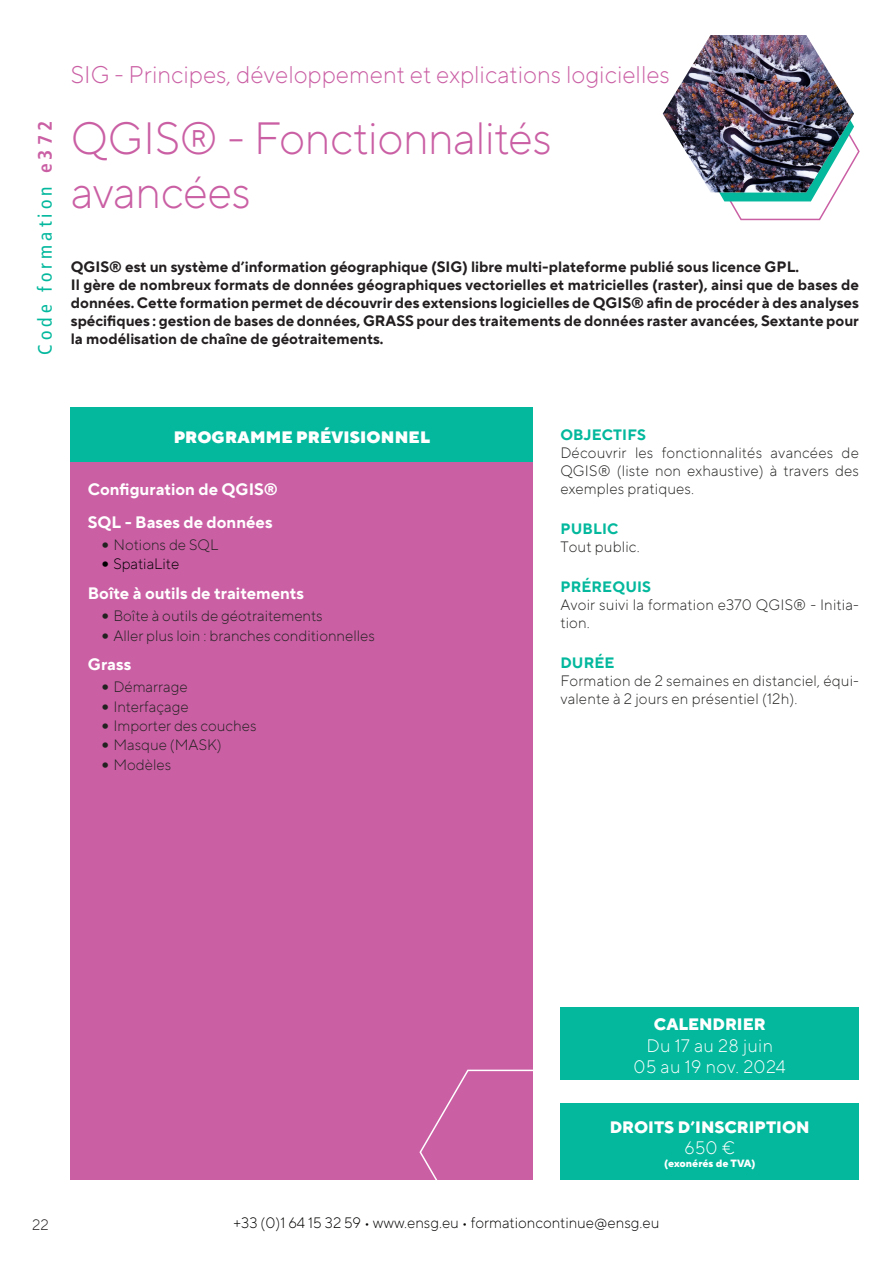
<style>
.page{position:relative;width:893px;height:1263px;background:#fff}
.page>*{position:absolute;margin:0;border:0;box-sizing:border-box;transform-origin:0 0}
.Titre_formation_300{font:300 45px/54px "TT Norms Pro";letter-spacing:-.015em;color:#ca5fa4}
.Rubrique_SIG_Projet{font:300 24px "TT Norms Pro";color:#ca5fa4}
.Code_formation{font:condensed 19.5px "Frutiger LT Std";letter-spacing:.21em;color:#03b89d}
.Dates_Prix{font:300 18px/21.6px "TT Norms Pro";letter-spacing:.02em;color:#fff;text-align:center}
.Programme_Titre_Intérieur{font:700 16.5px "TT Norms Pro";color:#fff}
.Calendrier_Droits_Titre{font:800 16.5px "TT Norms Pro";color:#fff}
.Programme_prévisionnel_TITRE{font:900 16.5px "TT Norms Pro";letter-spacing:.01em;color:#fff}
.Chapo{font:700 15px/18px "TT Norms Pro";color:#231f20;text-align:justify}
.Droite_texte{font:300 15px/18px "TT Norms Pro";letter-spacing:.01em;color:#222221}
.t1{font:300 15px "TT Norms Pro";color:#040503}
.Droite_Titre{font:700 15px "TT Norms Pro";letter-spacing:.01em;color:#03b89d}
.t2{font:300 15px "TT Norms Pro";color:#000001}
.t3{font:300 15px "TT Norms Pro";color:#231f20}
.t4{font:800 10.5px "TT Norms Pro";color:#fff}
.s1{font-weight:700;color:#ca5fa4}
.s2{font-weight:900;font-size:18px}
</style>
<div class="page">
<div style="left:71px;top:463px;width:462px;height:717px;background:#ca5fa4"></div>
<div style="left:71px;top:407px;width:462px;height:55px;background:#03b89d"></div>
<div style="left:560px;top:1104px;width:299px;height:76px;background:#03b89d"></div>
<div style="left:560px;top:1008px;width:299px;height:72px;background:#03b89d"></div>
<svg style="left:711px;top:141px;width:149px;height:80px"></svg>
<img style="left:663px;top:35px;width:191px;height:157px">
<svg style="left:419px;top:1069px;width:114px;height:111px"></svg>
<p class="Code_formation" style="left:34px;top:355px;width:235px;rotate:-90deg">Code formation <span class="s1">e372</span></p>
<p class="Rubrique_SIG_Projet" style="left:71px;top:57px;width:601px">SIG - Principes, développement et explications logicielles</p>
<p class="Titre_formation_300" style="left:71px;top:108px;width:482px">QGIS® - Fonctionnalités avancées</p>
<p class="Chapo" style="left:71px;top:257px;width:730px">QGIS® est un système d’information géographique (SIG) libre multi-plateforme publié sous licence GPL.</p>
<p class="Chapo" style="left:71px;top:275px;width:790px">Il gère de nombreux formats de données géographiques vectorielles et matricielles (raster), ainsi que de bases de données. Cette formation permet de découvrir des extensions logicielles de QGIS® afin de procéder à des analyses spécifiques : gestion de bases de données, GRASS pour des traitements de données raster avancées, Sextante pour la modélisation de chaîne de géotraitements.</p>
<p class="Programme_prévisionnel_TITRE" style="left:174px;top:424px;width:258px">PROGRAMME PRÉVISIONNEL</p>
<p class="Programme_Titre_Intérieur" style="left:88px;top:477px;width:191px">Configuration de QGIS®</p>
<p class="Programme_Titre_Intérieur" style="left:88px;top:510px;width:186px">SQL - Bases de données</p>
<p class="Droite_texte" style="left:101px;top:535px;width:119px"><span class="s2">•</span> Notions de SQL</p>
<p class="t2" style="left:101px;top:553px;width:80px"><span class="s2">•</span> SpatiaLite</p>
<p class="Programme_Titre_Intérieur" style="left:88px;top:581px;width:218px">Boîte à outils de traitements</p>
<p class="Droite_texte" style="left:101px;top:606px;width:224px"><span class="s2">•</span> Boîte à outils de géotraitements</p>
<p class="Droite_texte" style="left:101px;top:625px;width:276px"><span class="s2">•</span> Aller plus loin : branches conditionnelles</p>
<p class="Programme_Titre_Intérieur" style="left:88px;top:652px;width:45px">Grass</p>
<p class="Droite_texte" style="left:101px;top:677px;width:89px"><span class="s2">•</span> Démarrage</p>
<p class="Droite_texte" style="left:101px;top:696px;width:89px"><span class="s2">•</span> Interfaçage</p>
<p class="Droite_texte" style="left:101px;top:716px;width:157px"><span class="s2">•</span> Importer des couches</p>
<p class="Droite_texte" style="left:101px;top:735px;width:122px"><span class="s2">•</span> Masque (MASK)</p>
<p class="Droite_texte" style="left:101px;top:754px;width:72px"><span class="s2">•</span> Modèles</p>
<p class="Droite_Titre" style="left:560px;top:423px;width:87px">OBJECTIFS</p>
<p class="Droite_texte" style="left:560px;top:442px;width:300px;text-align:justify">Découvrir les fonctionnalités avancées de QGIS® (liste non exhaustive) à travers des exemples pratiques.</p>
<p class="Droite_Titre" style="left:560px;top:517px;width:59px">PUBLIC</p>
<p class="Droite_texte" style="left:560px;top:536px;width:81px">Tout public.</p>
<p class="Droite_Titre" style="left:560px;top:576px;width:92px">PRÉREQUIS</p>
<p class="Droite_texte" style="left:560px;top:595px;width:300px">Avoir suivi la formation e370 QGIS® - Initia&shy;tion.</p>
<p class="Droite_Titre" style="left:560px;top:652px;width:56px">DURÉE</p>
<p class="Droite_texte" style="left:560px;top:671px;width:300px">Formation de 2 semaines en distanciel, équi&shy;valente à 2 jours en présentiel (12h).</p>
<p class="Calendrier_Droits_Titre" style="left:654px;top:1012px;width:113px">CALENDRIER</p>
<p class="Dates_Prix" style="left:634px;top:1033px;width:154px">Du 17 au 28 juin<br>05 au 19 nov. 2024</p>
<p class="Calendrier_Droits_Titre" style="left:610px;top:1114px;width:201px">DROITS D’INSCRIPTION</p>
<p class="Dates_Prix" style="left:684px;top:1136px;width:52px">650 €</p>
<p class="t4" style="left:664px;top:1155px;width:93px">(exonérés de TVA)</p>
<p class="t3" style="left:32px;top:1214px;width:18px">22</p>
<p class="t1" style="left:234px;top:1212px;width:427px">+33 (0)1 64 15 32 59 • www.ensg.eu • formationcontinue@ensg.eu</p>
</div>
